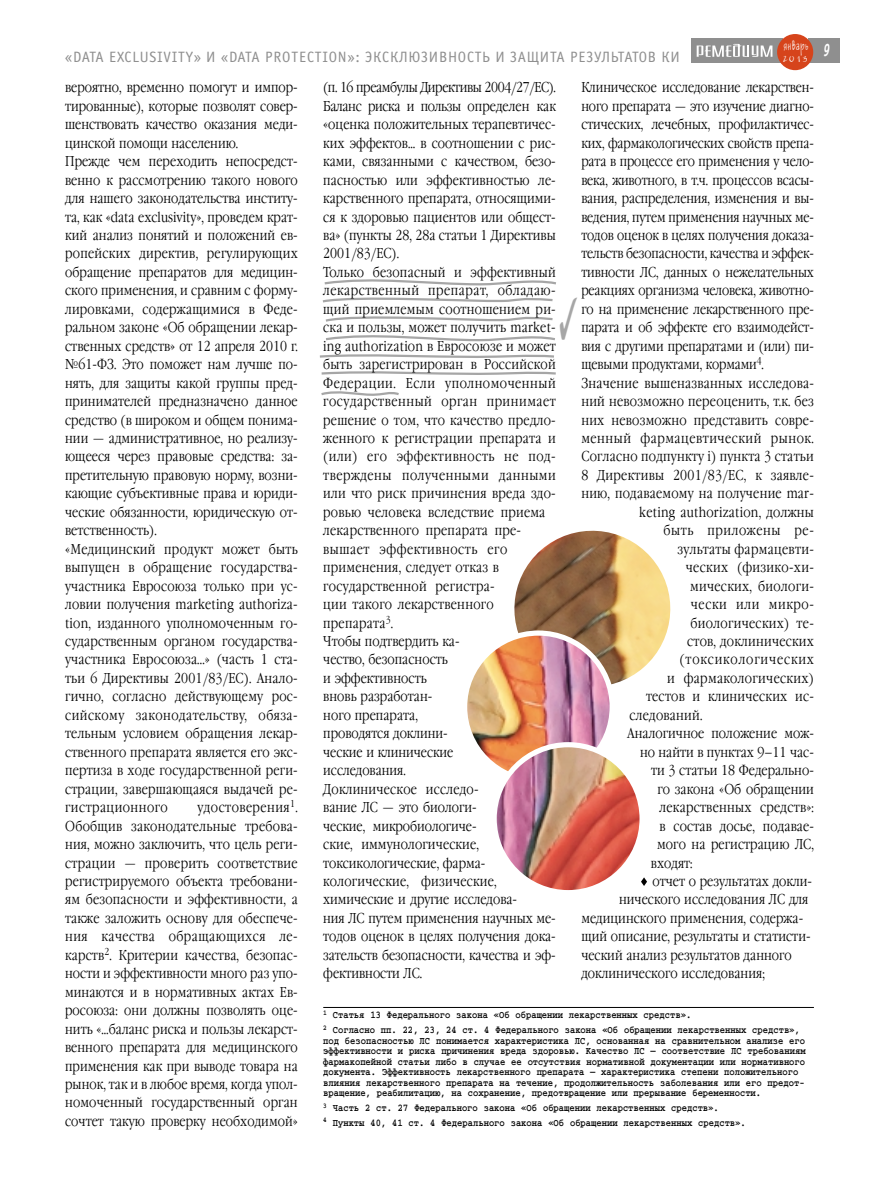
<style>
.page{position:relative;width:872px;height:1190px;background:#fff}
.page>*{position:absolute;margin:0;border:0;box-sizing:border-box;transform-origin:0 0}
.t1{font:italic 700 18px "Officina Sans C";color:#fff;scale:.65 1}
.t2{font:15px "Officina Sans C";letter-spacing:.05em;color:#8f8f8f}
.t3{font:300 14.25px/18.5px "Garamond Narrow C";letter-spacing:.005em;color:#000}
.t4{font:300 14.25px "Garamond Narrow C";letter-spacing:.025em;color:#000}
.t5{font:300 14.25px "Garamond Narrow C";letter-spacing:.045em;color:#000}
.t6{font:300 14.25px "Garamond Narrow C";letter-spacing:.04em;color:#000}
.t7{font:300 14.25px "Garamond Narrow C";letter-spacing:.06em;color:#000}
.t8{font:12px "Jakob C";letter-spacing:.115em;color:#fff;scale:.59 1}
.t9{font:700 10.5px/10.5px "Courier C";color:#000;scale:.84 1}
.t10{font:7.8px "Jakob C";color:#fff}
</style>
<div class="page">
<svg style="left:319px;top:354px;width:237px;height:42px"></svg>
<div style="left:807px;top:39px;width:32px;height:24px;background:#8f8f8f"></div>
<div style="left:691px;top:39px;width:92px;height:24px;background:#8f8f8f"></div>
<svg style="left:696px;top:44px;width:76px;height:13px"></svg>
<div style="left:777px;top:34px;width:36px;height:36px;background:#d6441b;border-radius:50%"></div>
<img style="left:467px;top:530px;width:204px;height:361px">
<hr style="left:323px;top:1007px;width:490px;height:1px;background:#000">
<svg style="left:322px;top:279px;width:234px;height:63px"></svg>
<p class="t2" style="left:65px;top:52px;width:616px">«DATA EXCLUSIVITY» И «DATA PROTECTION»: ЭКСКЛЮЗИВНОСТЬ И ЗАЩИТА РЕЗУЛЬТАТОВ КИ</p>
<p class="t8" style="left:783px;top:42px;width:43px">январь</p>
<p class="t10" style="left:783px;top:57px;width:26px">2013</p>
<p class="t3" style="left:65px;top:80px;width:234px">вероятно, временно помогут и импор&shy;тированные), которые позволят совер&shy;шенствовать качество оказания меди&shy;цинской помощи населению.<br>Прежде чем переходить непосредст&shy;венно к рассмотрению такого нового для нашего законодательства институ&shy;та, как «data exclusivity», проведем крат&shy;кий анализ понятий и положений ев&shy;ропейских директив, регулирующих обращение препаратов для медицин&shy;ского применения, и сравним с форму&shy;лировками, содержащимися в Феде&shy;ральном законе «Об обращении лекар&shy;ственных средств» от 12 апреля 2010 г. №61-ФЗ. Это поможет нам лучше по&shy;нять, для защиты какой группы пред&shy;принимателей предназначено данное средство (в широком и общем понима&shy;нии — административное, но реализу&shy;ющееся через правовые средства: за&shy;претительную правовую норму, возни&shy;кающие субъективные права и юриди&shy;ческие обязанности, юридическую от&shy;ветственность).<br>«Медицинский продукт может быть выпущен в обращение государства&shy;участника Евросоюза только при ус&shy;ловии получения marketing authoriza&shy;tion, изданного уполномоченным го&shy;сударственным органом государства&shy;участника Евросоюза...» (часть 1 ста&shy;тьи 6 Директивы 2001/83/ЕС). Анало&shy;гично, согласно действующему рос&shy;сийскому законодательству, обяза&shy;тельным условием обращения лекар&shy;ственного препарата является его экс&shy;пертиза в ходе государственной реги&shy;страции, завершающаяся выдачей ре&shy;гистрационного</p>
<p class="t3" style="left:65px;top:799px;width:234px;text-align:justify;text-indent:132px">удостоверения<sup>1</sup>.<br>Обобщив законодательные требова&shy;ния, можно заключить, что цель реги&shy;страции — проверить соответствие регистрируемого объекта требовани&shy;ям безопасности и эффективности, а также заложить основу для обеспече&shy;ния качества обращающихся ле&shy;карств<sup>2</sup>. Критерии качества, безопас&shy;ности и эффективности много раз упо&shy;минаются и в нормативных актах Ев&shy;росоюза: они должны позволять оце&shy;нить «…баланс риска и пользы лекарст&shy;венного препарата для медицинского применения как при выводе товара на рынок, так и в любое время, когда упол&shy;номоченный государственный орган сочтет такую проверку необходимой»</p>
<p class="t3" style="left:323px;top:80px;width:234px">(п. 16 преамбулы Директивы 2004/27/ЕС).<br>Баланс риска и пользы определен как «оценка положительных терапевтичес&shy;ких эффектов… в соотношении с рис&shy;ками, связанными с качеством, безо&shy;пасностью или эффективностью ле&shy;карственного препарата, относящими&shy;ся к здоровью пациентов или общест&shy;ва» (пункты 28, 28а статьи 1 Директивы<br>2001/83/ЕС).<br>Только безопасный и эффективный лекарственный препарат, обладаю&shy;щий приемлемым соотношением ри&shy;ска и пользы, может получить market&shy;ing authorization в Евросоюзе и может быть зарегистрирован в Российской<br>Федерации. Если уполномоченный государственный орган принимает решение о том, что качество предло&shy;женного к регистрации препарата и (или) его эффективность не под&shy;тверждены полученными данными или что риск причинения вреда здо&shy;ровью человека вследствие приема лекарственного препарата пре&shy;вышает эффективность его применения, следует отказ в государственной регистра-<br>ции такого лекарственного препарата<sup>3</sup>.<br>Чтобы подтвердить ка-<br>чество, безопасность<br>и эффективность<br>вновь разработан-<br>ного препарата,<br>проводятся доклини-<br>ческие и клинические<br>исследования.<br>Доклиническое исследо-<br>вание ЛС — это биологи-<br>ческие, микробиологиче-<br>ские, иммунологические, токсикологические, фарма&shy;кологические, физические, химические и другие исследова-<br>ния ЛС путем применения научных ме&shy;тодов оценок в целях получения дока&shy;зательств безопасности, качества и эф&shy;фективности ЛС.</p>
<p class="t3" style="left:581px;top:80px;width:234px">Клиническое исследование лекарствен-</p>
<p class="t3" style="left:581px;top:98px;width:234px">ного препарата — это изучение диагно-</p>
<p class="t3" style="left:581px;top:117px;width:234px">стических, лечебных, профилактичес-</p>
<p class="t3" style="left:581px;top:135px;width:234px">ких, фармакологических свойств препа-</p>
<p class="t3" style="left:581px;top:154px;width:234px">рата в процессе его применения у чело-</p>
<p class="t3" style="left:581px;top:172px;width:234px">века, животного, в т.ч. процессов всасы-</p>
<p class="t3" style="left:581px;top:190px;width:234px">вания, распределения, изменения и вы-</p>
<p class="t3" style="left:581px;top:209px;width:234px">ведения, путем применения научных ме-</p>
<p class="t3" style="left:581px;top:227px;width:234px">тодов оценок в целях получения доказа-</p>
<p class="t3" style="left:581px;top:246px;width:234px">тельств безопасности, качества и эффек-</p>
<p class="t3" style="left:581px;top:264px;width:234px">тивности ЛС, данных о нежелательных</p>
<p class="t3" style="left:581px;top:283px;width:234px">реакциях организма человека, животно-</p>
<p class="t3" style="left:581px;top:301px;width:234px">го на применение лекарственного пре-</p>
<p class="t3" style="left:581px;top:320px;width:234px">парата и об эффекте его взаимодейст-</p>
<p class="t3" style="left:581px;top:338px;width:234px">вия с другими препаратами и (или) пи-</p>
<p class="t3" style="left:581px;top:357px;width:184px">щевыми продуктами, кормами<sup>4</sup>.</p>
<p class="t3" style="left:581px;top:375px;width:234px">Значение вышеназванных исследова-</p>
<p class="t3" style="left:581px;top:393px;width:234px">ний невозможно переоценить, т.к. без</p>
<p class="t3" style="left:581px;top:412px;width:234px">них невозможно представить совре-</p>
<p class="t6" style="left:581px;top:433px;width:234px">менный фармацевтический рынок.</p>
<p class="t3" style="left:581px;top:449px;width:234px">Согласно подпункту i) пункта 3 статьи</p>
<p class="t3" style="left:581px;top:467px;width:234px">8 Директивы 2001/83/ЕС, к заявле-</p>
<p class="t3" style="left:581px;top:486px;width:234px">нию, подаваемому на получение mar-</p>
<p class="t3" style="left:639px;top:504px;width:176px">keting authorization, должны</p>
<p class="t5" style="left:663px;top:525px;width:152px">быть приложены ре-</p>
<p class="t4" style="left:677px;top:544px;width:138px">зультаты фармацевти-</p>
<p class="t4" style="left:686px;top:562px;width:129px">ческих (физико-хи-</p>
<p class="t4" style="left:690px;top:581px;width:125px">мических, биологи-</p>
<p class="t5" style="left:691px;top:599px;width:124px">чески или микро-</p>
<p class="t4" style="left:690px;top:617px;width:125px">биологических) те-</p>
<p class="t3" style="left:687px;top:633px;width:128px">стов, доклинических</p>
<p class="t7" style="left:679px;top:654px;width:136px">(токсикологических</p>
<p class="t4" style="left:667px;top:673px;width:148px">и фармакологических)</p>
<p class="t3" style="left:646px;top:689px;width:169px">тестов и клинических ис-</p>
<p class="t3" style="left:629px;top:707px;width:74px">следований.</p>
<p class="t3" style="left:627px;top:726px;width:188px">Аналогичное положение мож-</p>
<p class="t3" style="left:640px;top:744px;width:175px">но найти в пунктах 9–11 час-</p>
<p class="t3" style="left:651px;top:762px;width:164px">ти 3 статьи 18 Федерально-</p>
<p class="t3" style="left:657px;top:781px;width:158px">го закона «Об обращении</p>
<p class="t3" style="left:659px;top:799px;width:156px">лекарственных средств»:</p>
<p class="t3" style="left:659px;top:818px;width:156px">в состав досье, подавае-</p>
<p class="t3" style="left:657px;top:836px;width:158px">мого на регистрацию ЛС,</p>
<p class="t3" style="left:651px;top:855px;width:43px">входят:</p>
<p class="t3" style="left:652px;top:873px;width:161px">отчет о результатах докли-</p>
<p class="t3" style="left:619px;top:892px;width:191px">нического исследования ЛС для</p>
<p class="t3" style="left:581px;top:910px;width:223px">медицинского применения, содержа-</p>
<p class="t3" style="left:581px;top:928px;width:231px">щий описание, результаты и статисти-</p>
<p class="t3" style="left:581px;top:947px;width:212px">ческий анализ результатов данного</p>
<p class="t3" style="left:581px;top:965px;width:185px">доклинического исследования;</p>
<p class="t9" style="left:323px;top:1008px;width:569px;line-height:14.7px"><sup>1</sup> Статья 13 Федерального закона «Об обращении лекарственных средств».<br><sup>2</sup> Согласно пп. 22, 23, 24 ст. 4 Федерального закона «Об обращении лекарственных средств»,</p>
<p class="t9" style="left:323px;top:1035px;width:576px">под безопасностью ЛС понимается характеристика ЛС, основанная на сравнительном анализе его эффективности и риска причинения вреда здоровью. Качество ЛС — соответствие ЛС требованиям фармакопейной статьи либо в случае ее отсутствия нормативной документации или нормативного документа. Эффективность лекарственного препарата — характеристика степени положительного влияния лекарственного препарата на течение, продолжительность заболевания или его предот&shy;вращение, реабилитацию, на сохранение, предотвращение или прерывание беременности.</p>
<p class="t9" style="left:323px;top:1100px;width:504px;line-height:14.7px"><sup>3</sup> Часть 2 ст. 27 Федерального закона «Об обращении лекарственных средств».<br><sup>4</sup> Пункты 40, 41 ст. 4 Федерального закона «Об обращении лекарственных средств».</p>
<p class="t1" style="left:823px;top:44px;width:12px">9</p>
</div>
